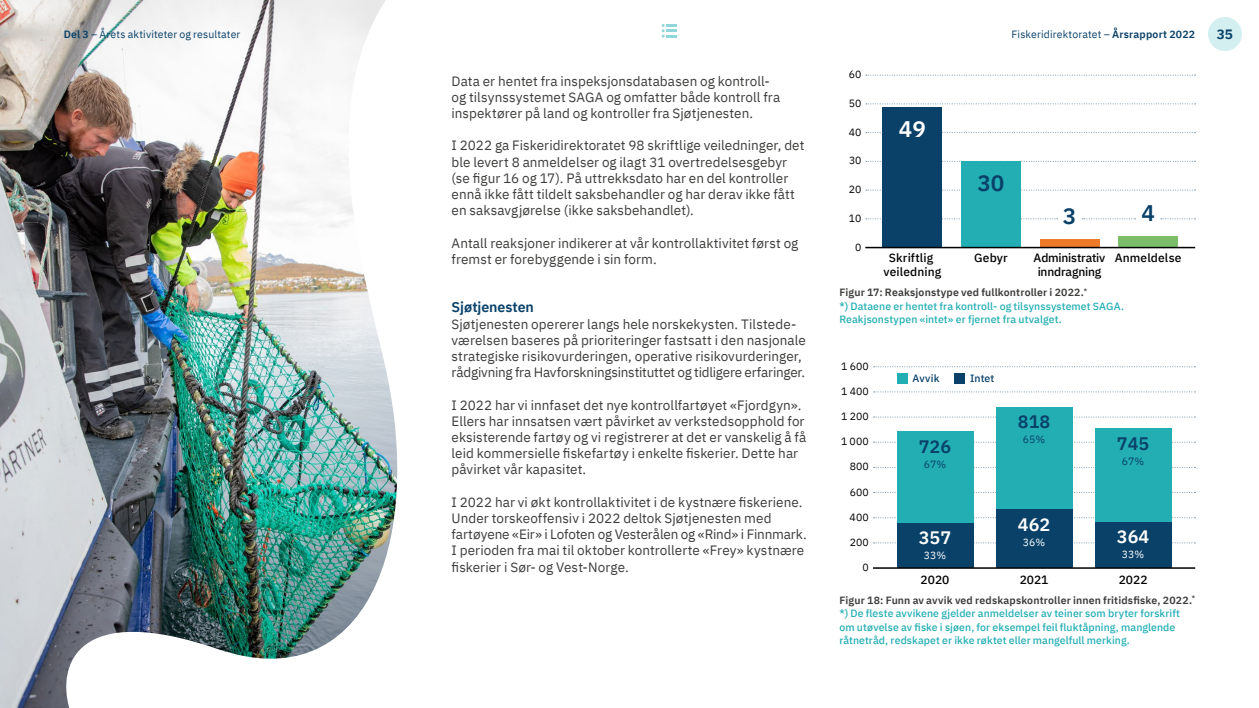
<style>
.page{position:relative;width:1259px;height:708px;background:#fff}
.page>*{position:absolute;margin:0;border:0;box-sizing:border-box;transform-origin:0 0}
.t1{font:600 22.5px "IBM Plex Sans";color:#094169}
.t2{font:600 22.5px "IBM Plex Sans";color:#fff}
.t3{font:600 18px "IBM Plex Sans";color:#094169}
.t4{font:600 18px "IBM Plex Sans";color:#fff}
.H4_Overskrift_9_5pt{font:600 14.25px "IBM Plex Sans";letter-spacing:-.005em;color:#094169}
.P_Brødtekst_9pt{font:13.5px/16.2px "IBM Plex Sans";letter-spacing:.005em;color:#3c3c3b}
.t5{font:700 13.5px "IBM Plex Sans";color:#094169}
.t6{font:500 12px/13.5px "IBM Plex Sans";color:#000}
.Fotnote{font:500 10.5px/13.5px "IBM Plex Sans";letter-spacing:.005em;color:#23aeb4}
.P_Figurtekst_7pt{font:600 10.5px "IBM Plex Sans";letter-spacing:.015em;color:#3c3c3b}
.t7{font:10.5px "IBM Plex Sans";letter-spacing:.015em;color:#094169}
.t8{font:10.5px "IBM Plex Sans";letter-spacing:.015em;color:#000}
.t9{font:500 10.5px "IBM Plex Sans";letter-spacing:.01em;color:#094169}
.t10{font:10.5px "IBM Plex Sans";color:#fff}
.s1{font-weight:600}
</style>
<div class="page">
<img style="left:0;top:0;width:398px;height:708px">
<svg style="left:866px;top:132px;width:329px;height:1px"></svg>
<svg style="left:866px;top:190px;width:329px;height:1px"></svg>
<svg style="left:1160px;top:218px;width:35px;height:1px"></svg>
<svg style="left:1082px;top:218px;width:54px;height:1px"></svg>
<svg style="left:866px;top:218px;width:191px;height:1px"></svg>
<svg style="left:866px;top:103px;width:329px;height:1px"></svg>
<svg style="left:866px;top:161px;width:329px;height:1px"></svg>
<svg style="left:866px;top:75px;width:329px;height:1px"></svg>
<div style="left:882px;top:107px;width:60px;height:141px;background:#094169"></div>
<div style="left:961px;top:161px;width:59px;height:87px;background:#23aeb4"></div>
<div style="left:1039px;top:239px;width:60px;height:9px;background:#ef7a2a"></div>
<div style="left:1118px;top:236px;width:59px;height:12px;background:#7cbd69"></div>
<hr style="left:865px;top:247px;width:330px;height:1px;background:#000">
<svg style="left:873px;top:416px;width:322px;height:2px"></svg>
<svg style="left:873px;top:467px;width:322px;height:1px"></svg>
<svg style="left:873px;top:442px;width:322px;height:1px"></svg>
<svg style="left:873px;top:492px;width:322px;height:1px"></svg>
<svg style="left:873px;top:517px;width:322px;height:1px"></svg>
<svg style="left:873px;top:542px;width:322px;height:1px"></svg>
<div style="left:896px;top:432px;width:77px;height:91px;background:#23aeb4"></div>
<div style="left:896px;top:523px;width:77px;height:45px;background:#094169"></div>
<div style="left:995px;top:407px;width:77px;height:103px;background:#23aeb4"></div>
<div style="left:995px;top:510px;width:77px;height:58px;background:#094169"></div>
<div style="left:1095px;top:429px;width:76px;height:93px;background:#23aeb4"></div>
<div style="left:1095px;top:522px;width:76px;height:46px;background:#094169"></div>
<hr style="left:873px;top:567px;width:322px;height:2px;background:#000">
<svg style="left:873px;top:366px;width:322px;height:1px"></svg>
<svg style="left:873px;top:391px;width:322px;height:1px"></svg>
<div style="left:896px;top:374px;width:11px;height:10px;background:#23aeb4"></div>
<div style="left:954px;top:374px;width:11px;height:10px;background:#094169"></div>
<svg style="left:661px;top:24px;width:16px;height:14px"></svg>
<div style="left:1208px;top:17px;width:34px;height:34px;background:#d3eff0;border-radius:50%"></div>
<p class="t7" style="left:64px;top:26px;width:178px"><span class="s1">Del 3</span> – Årets aktiviteter og resultater</p>
<p class="t7" style="left:1011px;top:26px;width:185px">Fiskeridirektoratet – <span class="s1">Årsrapport 2022</span></p>
<p class="t5" style="left:1216px;top:23px;width:18px">35</p>
<p class="P_Brødtekst_9pt" style="left:451px;top:72px;width:330px">Data er hentet fra inspeksjonsdatabasen og kontroll&shy;og tilsynssystemet SAGA og omfatter både kontroll fra inspektører på land og kontroller fra Sjøtjenesten.</p>
<p class="P_Brødtekst_9pt" style="left:451px;top:136px;width:354px">I 2022 ga Fiskeridirektoratet 98 skriftlige veiledninger, det ble levert 8 anmeldelser og ilagt 31 overtredelsesgebyr (se figur 16 og 17). På uttrekksdato har en del kontroller ennå ikke fått tildelt saksbehandler og har derav ikke fått en saksavgjørelse (ikke saksbehandlet).</p>
<p class="P_Brødtekst_9pt" style="left:451px;top:234px;width:348px">Antall reaksjoner indikerer at vår kontrollaktivitet først og fremst er forebyggende i sin form.</p>
<h4 class="H4_Overskrift_9_5pt" style="left:451px;top:296px;width:84px">Sjøtjenesten</h4>
<p class="P_Brødtekst_9pt" style="left:451px;top:315px;width:356px">Sjøtjenesten opererer langs hele norskekysten. Tilstede&shy;værelsen baseres på prioriteringer fastsatt i den nasjonale strategiske risikovurderingen, operative risikovurderinger, rådgivning fra Havforskningsinstituttet og tidligere erfaringer.</p>
<p class="P_Brødtekst_9pt" style="left:451px;top:396px;width:356px">I 2022 har vi innfaset det nye kontrollfartøyet «Fjordgyn».<br>Ellers har innsatsen vært påvirket av verkstedsopphold for eksisterende fartøy og vi registrerer at det er vanskelig å få leid kommersielle fiskefartøy i enkelte fiskerier. Dette har påvirket vår kapasitet.</p>
<p class="P_Brødtekst_9pt" style="left:451px;top:493px;width:357px">I 2022 har vi økt kontrollaktivitet i de kystnære fiskeriene.<br>Under torskeoffensiv i 2022 deltok Sjøtjenesten med fartøyene «Eir» i Lofoten og Vesterålen og «Rind» i Finnmark.<br>I perioden fra mai til oktober kontrollerte «Frey» kystnære fiskerier i Sør- og Vest-Norge.</p>
<p class="t8" style="left:849px;top:66px;width:14px">60</p>
<p class="t8" style="left:849px;top:95px;width:14px">50</p>
<p class="t8" style="left:849px;top:124px;width:14px">40</p>
<p class="t8" style="left:849px;top:153px;width:14px">30</p>
<p class="t8" style="left:849px;top:181px;width:14px">20</p>
<p class="t8" style="left:849px;top:210px;width:14px">10</p>
<p class="t8" style="left:855px;top:239px;width:8px">0</p>
<p class="t2" style="left:899px;top:111px;width:28px">49</p>
<p class="t1" style="left:977px;top:166px;width:28px">30</p>
<p class="t6" style="left:889px;top:250px;width:46px">Skriftlig</p>
<p class="t6" style="left:974px;top:250px;width:35px">Gebyr</p>
<p class="t6" style="left:883px;top:264px;width:59px">veiledning</p>
<p class="t1" style="left:1062px;top:198px;width:15px">3</p>
<p class="t1" style="left:1141px;top:195px;width:15px">4</p>
<p class="t6" style="left:1037px;top:250px;width:145px;text-indent:-4px">Administrativ Anmeldelse inndragning</p>
<p class="P_Figurtekst_7pt" style="left:839px;top:284px;width:249px">Figur 17: Reaksjonstype ved fullkontroller i 2022.<sup>*</sup></p>
<p class="Fotnote" style="left:839px;top:298px;width:286px">*) Dataene er hentet fra kontroll- og tilsynssystemet SAGA.<br>Reakjsonstypen «intet» er fjernet fra utvalget.</p>
<p class="t8" style="left:841px;top:358px;width:29px">1 600</p>
<p class="t8" style="left:841px;top:383px;width:29px">1 400</p>
<p class="t8" style="left:841px;top:408px;width:29px">1 200</p>
<p class="t8" style="left:841px;top:433px;width:29px">1 000</p>
<p class="t8" style="left:849px;top:459px;width:21px">800</p>
<p class="t8" style="left:849px;top:484px;width:21px">600</p>
<p class="t8" style="left:849px;top:509px;width:21px">400</p>
<p class="t8" style="left:850px;top:534px;width:21px">200</p>
<p class="t8" style="left:862px;top:559px;width:8px">0</p>
<p class="t9" style="left:912px;top:371px;width:29px">Avvik</p>
<p class="t9" style="left:970px;top:371px;width:26px">Intet</p>
<p class="t3" style="left:1018px;top:407px;width:34px">818</p>
<p class="t3" style="left:919px;top:432px;width:34px">726</p>
<p class="t7" style="left:1023px;top:431px;width:24px">65%</p>
<p class="t3" style="left:1117px;top:429px;width:34px">745</p>
<p class="t7" style="left:924px;top:456px;width:24px">67%</p>
<p class="t7" style="left:1122px;top:453px;width:24px">67%</p>
<p class="t4" style="left:919px;top:524px;width:34px">357</p>
<p class="t4" style="left:1018px;top:510px;width:34px">462</p>
<p class="t10" style="left:1023px;top:534px;width:24px">36%</p>
<p class="t4" style="left:1117px;top:523px;width:34px">364</p>
<p class="t10" style="left:924px;top:548px;width:24px">33%</p>
<p class="t10" style="left:1122px;top:546px;width:24px">33%</p>
<p class="t6" style="left:920px;top:572px;width:30px">2020</p>
<p class="t6" style="left:1019px;top:572px;width:30px">2021</p>
<p class="t6" style="left:1118px;top:572px;width:30px">2022</p>
<p class="P_Figurtekst_7pt" style="left:839px;top:592px;width:357px">Figur 18: Funn av avvik ved redskapskontroller innen fritidsfiske, 2022.<sup>*</sup></p>
<p class="Fotnote" style="left:839px;top:606px;width:342px">*) De fleste avvikene gjelder anmeldelser av teiner som bryter forskrift om utøvelse av fiske i sjøen, for eksempel feil fluktåpning, manglende råtnetråd, redskapet er ikke røktet eller mangelfull merking.</p>
</div>
